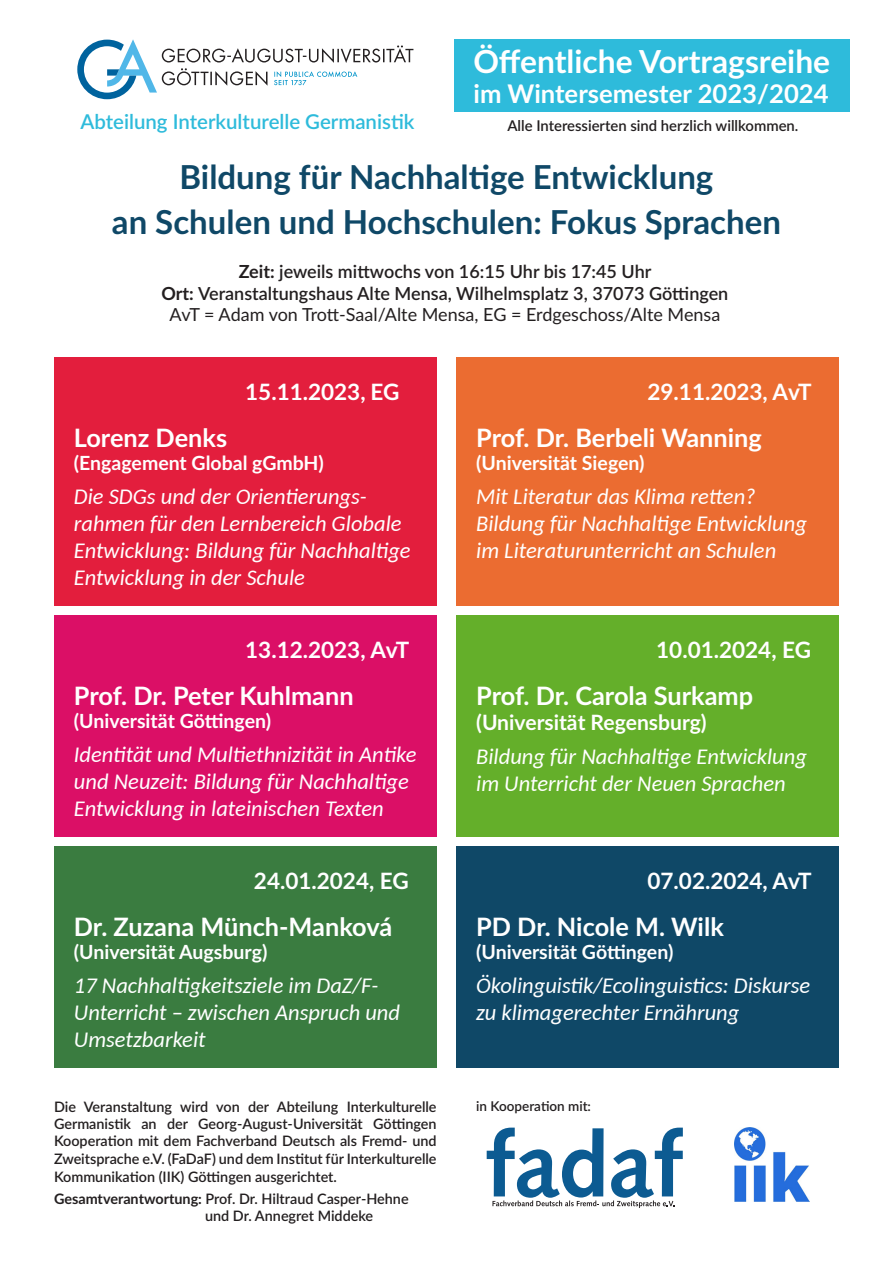
<style>
.page{position:relative;width:893px;height:1263px;background:#fff}
.page>*{position:absolute;margin:0;border:0;box-sizing:border-box;transform-origin:0 0}
.t1{font:700 33px "Lato";color:#0f4867}
.t2{font:700 31.65px "Lato";color:#fff}
.t3{font:700 25.65px "Lato";color:#fff}
.t4{font:700 25.35px "Lato";color:#fff}
.t5{font:italic 22.5px/27px "Carlito";color:#fff}
.t6{font:700 22.5px "Lato";color:#fff}
.t7{font:700 21.15px "Lato";color:#fff}
.t8{font:600 20.4px "Lato";color:#2ebbdb}
.t9{font:700 19.5px "Lato";color:#fff}
.t10{font:600 18px "Lato";color:#231f20}
.t11{font:18px "Lato";color:#231f20}
.t12{font:600 14.85px "Lato";color:#231f20}
.t13{font:600 14.4px/17.4px "Lato";color:#231f20;text-align:justify}
.t14{font:600 13.5px "Lato";color:#231f20}
.s1{font-weight:700}
</style>
<div class="page">
<div style="left:455px;top:39px;width:395px;height:72px;background:#2ebbdb"></div>
<div style="left:54px;top:357px;width:383px;height:248px;background:#e31e3d"></div>
<div style="left:456px;top:357px;width:383px;height:248px;background:#eb6c31"></div>
<div style="left:54px;top:615px;width:383px;height:222px;background:#db0f66"></div>
<div style="left:456px;top:615px;width:383px;height:222px;background:#64af2a"></div>
<div style="left:54px;top:846px;width:383px;height:222px;background:#3a7c40"></div>
<div style="left:456px;top:846px;width:383px;height:222px;background:#0f4867"></div>
<img style="left:734px;top:1127px;width:75px;height:75px">
<svg style="left:487px;top:1127px;width:196px;height:81px"></svg>
<svg style="left:77px;top:39px;width:336px;height:60px"></svg>
<p class="t2" style="left:473px;top:38px;width:358px">Öffentliche Vortragsreihe</p>
<p class="t3" style="left:473px;top:75px;width:357px">im Wintersemester 2023/2024</p>
<p class="t8" style="left:80px;top:107px;width:336px">Abteilung Interkulturelle Germanistik</p>
<p class="t12" style="left:507px;top:114px;width:293px">Alle Interessierten sind herzlich willkommen.</p>
<p class="t1" style="left:180px;top:152px;width:535px">Bildung für Nachhaltige Entwicklung</p>
<p class="t1" style="left:112px;top:197px;width:670px">an Schulen und Hochschulen: Fokus Sprachen</p>
<p class="t10" style="left:239px;top:258px;width:414px"><span class="s1">Zeit:</span> jeweils mittwochs von 16:15 Uhr bis 17:45 Uhr</p>
<p class="t10" style="left:161px;top:280px;width:568px"><span class="s1">Ort:</span> Veranstaltungshaus Alte Mensa, Wilhelmsplatz 3, 37073 Göttingen</p>
<p class="t11" style="left:169px;top:302px;width:552px">AvT = Adam von Trott-Saal/Alte Mensa, EG = Erdgeschoss/Alte Mensa</p>
<p class="t6" style="left:245px;top:375px;width:156px">15.11.2023, EG</p>
<p class="t4" style="left:74px;top:419px;width:155px">Lorenz Denks</p>
<p class="t9" style="left:74px;top:449px;width:252px">(Engagement Global gGmbH)</p>
<p class="t5" style="left:74px;top:482px;width:338px">Die SDGs und der Orientierungs&shy;rahmen für den Lernbereich Globale Entwicklung: Bildung für Nachhaltige Entwicklung in der Schule</p>
<p class="t6" style="left:245px;top:633px;width:166px">13.12.2023, AvT</p>
<p class="t4" style="left:74px;top:677px;width:281px">Prof. Dr. Peter Kuhlmann</p>
<p class="t9" style="left:74px;top:706px;width:199px">(Universität Göttingen)</p>
<p class="t5" style="left:74px;top:740px;width:344px">Identität und Multiethnizität in Antike und Neuzeit: Bildung für Nachhaltige<br>Entwicklung in lateinischen Texten</p>
<p class="t6" style="left:254px;top:864px;width:156px">24.01.2024, EG</p>
<p class="t4" style="left:74px;top:908px;width:320px">Dr. Zuzana Münch-Manková</p>
<p class="t9" style="left:74px;top:938px;width:195px">(Universität Augsburg)</p>
<p class="t5" style="left:74px;top:971px;width:328px">17 Nachhaltigkeitsziele im DaZ/F-<br>Unterricht – zwischen Anspruch und<br>Umsetzbarkeit</p>
<p class="t13" style="left:54px;top:1097px;width:384px">Die Veranstaltung wird von der Abteilung Interkulturelle Germanistik an der Georg-August-Universität Göttingen Kooperation mit dem Fachverband Deutsch als Fremd- und Zweitsprache e.V. (FaDaF) und dem Institut für Interkulturelle Kommunikation (IIK) Göttingen ausgerichtet.</p>
<p class="t13" style="left:205px;top:1189px;width:205px;text-indent:-151px"><span class="s1">Gesamtverantwortung:</span> Prof. Dr. Hiltraud Casper-Hehne und Dr. Annegret Middeke</p>
<p class="t6" style="left:647px;top:375px;width:166px">29.11.2023, AvT</p>
<p class="t4" style="left:476px;top:419px;width:287px">Prof. Dr. Berbeli Wanning</p>
<p class="t9" style="left:476px;top:449px;width:170px">(Universität Siegen)</p>
<p class="t5" style="left:476px;top:482px;width:281px">Mit Literatur das Klima retten?</p>
<p class="t5" style="left:476px;top:509px;width:332px">Bildung für Nachhaltige Entwicklung im Literaturunterricht an Schulen</p>
<p class="t6" style="left:656px;top:633px;width:156px">10.01.2024, EG</p>
<p class="t4" style="left:476px;top:677px;width:278px">Prof. Dr. Carola Surkamp</p>
<p class="t7" style="left:476px;top:707px;width:232px">(Universität Regensburg)</p>
<p class="t5" style="left:476px;top:742px;width:332px">Bildung für Nachhaltige Entwicklung im Unterricht der Neuen Sprachen</p>
<p class="t6" style="left:647px;top:864px;width:166px">07.02.2024, AvT</p>
<p class="t4" style="left:476px;top:908px;width:249px">PD Dr. Nicole M. Wilk</p>
<p class="t9" style="left:476px;top:938px;width:199px">(Universität Göttingen)</p>
<p class="t5" style="left:476px;top:971px;width:336px">Ökolinguistik/Ecolinguistics: Diskurse zu klimagerechter Ernährung</p>
<p class="t14" style="left:476px;top:1096px;width:116px">in Kooperation mit:</p>
</div>
